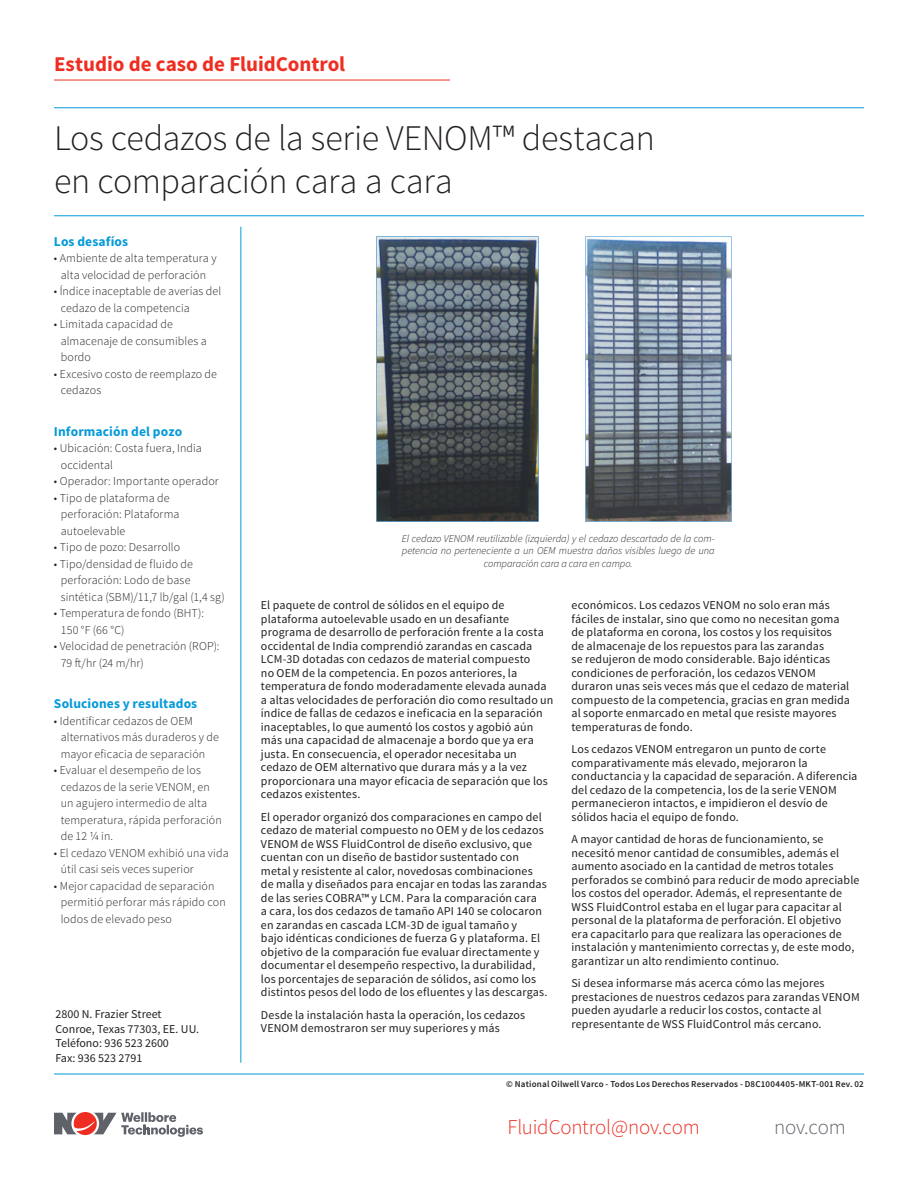
<style>
.page{position:relative;width:918px;height:1188px;background:#fff}
.page>*{position:absolute;margin:0;border:0;box-sizing:border-box;transform-origin:0 0}
.Headline__Source_San{font:300 36px/43.2px "Source Sans Pro";letter-spacing:-.01em;color:#231f20}
.Heder_product_name{font:700 21px "Source Sans Pro";color:#ee2e22}
.Footer_info__Source{font:300 21px "Source Sans Pro";letter-spacing:-.01em;color:#ee2e22}
.Footer_info__Source-2{font:300 21px "Source Sans Pro";letter-spacing:-.01em;color:#5f6369}
.Caption_Title__Sourc{font:700 13.5px "Source Sans Pro";letter-spacing:.01em;color:#069ad9}
.Body_Text__Source_Sa{font:12px/13.5px "Source Sans Pro";letter-spacing:.01em;color:#231f20}
.Bulleted_Text__Sourc{font:300 12px/16.5px "Source Sans Pro";letter-spacing:.01em;color:#231f20}
.t1{font:italic 300 10.5px/12.6px "Source Sans Pro";color:#231f20;text-align:center}
.Caption_Text__Source{font:600 9px "Source Sans Pro";letter-spacing:.02em;color:#231f20}
</style>
<div class="page">
<hr style="left:54px;top:107px;width:810px;height:1px;background:#069ad9">
<hr style="left:54px;top:215px;width:810px;height:1px;background:#069ad9">
<hr style="left:240px;top:227px;width:1px;height:836px;background:#069ad9">
<hr style="left:54px;top:80px;width:396px;height:1px;background:#ee2e22">
<svg style="left:54px;top:1112px;width:149px;height:25px"></svg>
<hr style="left:54px;top:1074px;width:810px;height:1px;background:#069ad9">
<img style="left:377px;top:237px;width:162px;height:284px">
<img style="left:585px;top:236px;width:146px;height:286px">
<p class="Heder_product_name" style="left:54px;top:50px;width:293px">Estudio de caso de FluidControl</p>
<p class="Headline__Source_San" style="left:54px;top:116px;width:602px">Los cedazos de la serie VENOM™ destacan en comparación cara a cara</p>
<p class="Caption_Title__Sourc" style="left:54px;top:233px;width:76px">Los desafíos</p>
<p class="Bulleted_Text__Sourc" style="left:54px;top:250px;width:164px;text-align:center">• Ambiente de alta temperatura y alta velocidad de perforación</p>
<p class="Bulleted_Text__Sourc" style="left:61px;top:283px;width:162px;text-indent:-7px">• Índice inaceptable de averías del cedazo de la competencia</p>
<p class="Bulleted_Text__Sourc" style="left:61px;top:316px;width:148px;text-indent:-7px">• Limitada capacidad de almacenaje de consumibles a bordo</p>
<p class="Bulleted_Text__Sourc" style="left:61px;top:366px;width:158px;text-indent:-7px">• Excesivo costo de reemplazo de cedazos</p>
<p class="Caption_Title__Sourc" style="left:54px;top:423px;width:130px">Información del pozo</p>
<p class="Bulleted_Text__Sourc" style="left:61px;top:440px;width:143px;text-indent:-7px">• Ubicación: Costa fuera, India occidental</p>
<p class="Bulleted_Text__Sourc" style="left:54px;top:473px;width:166px">• Operador: Importante operador</p>
<p class="Bulleted_Text__Sourc" style="left:61px;top:490px;width:120px;text-indent:-7px">• Tipo de plataforma de perforación: Plataforma autoelevable</p>
<p class="Bulleted_Text__Sourc" style="left:54px;top:539px;width:128px">• Tipo de pozo: Desarrollo</p>
<p class="Bulleted_Text__Sourc" style="left:61px;top:556px;width:166px;text-indent:-7px">• Tipo/densidad de fluido de perforación: Lodo de base sintética (SBM)/11,7 lb/gal (1,4 sg)</p>
<p class="Bulleted_Text__Sourc" style="left:61px;top:605px;width:145px;text-indent:-7px">• Temperatura de fondo (BHT):<br>150 °F (66 °C)</p>
<p class="Bulleted_Text__Sourc" style="left:61px;top:638px;width:160px;text-indent:-7px">• Velocidad de penetración (ROP):<br>79 ft/hr (24 m/hr)</p>
<p class="Caption_Title__Sourc" style="left:54px;top:695px;width:145px">Soluciones y resultados</p>
<p class="Bulleted_Text__Sourc" style="left:61px;top:713px;width:160px;text-indent:-7px">• Identificar cedazos de OEM alternativos más duraderos y de mayor eficacia de separación</p>
<p class="Bulleted_Text__Sourc" style="left:61px;top:762px;width:163px;text-indent:-7px">• Evaluar el desempeño de los cedazos de la serie VENOM, en un agujero intermedio de alta temperatura, rápida perforación de 12 ¼ in.</p>
<p class="Bulleted_Text__Sourc" style="left:61px;top:845px;width:169px;text-indent:-7px">• El cedazo VENOM exhibió una vida útil casi seis veces superior</p>
<p class="Bulleted_Text__Sourc" style="left:61px;top:878px;width:167px;text-indent:-7px">• Mejor capacidad de separación permitió perforar más rápido con lodos de elevado peso</p>
<p class="Body_Text__Source_Sa" style="left:55px;top:1008px;width:108px">2800 N. Frazier Street</p>
<p class="Body_Text__Source_Sa" style="left:55px;top:1022px;width:145px">Conroe, Texas 77303, EE. UU.</p>
<p class="Body_Text__Source_Sa" style="left:55px;top:1037px;width:115px">Teléfono: 936 523 2600</p>
<p class="Body_Text__Source_Sa" style="left:55px;top:1051px;width:88px">Fax: 936 523 2791</p>
<p class="t1" style="left:402px;top:532px;width:314px">El cedazo VENOM reutilizable (izquierda) y el cedazo descartado de la com&shy;petencia no perteneciente a un OEM muestra daños visibles luego de una comparación cara a cara en campo.</p>
<p class="Body_Text__Source_Sa" style="left:261px;top:599px;width:294px">El paquete de control de sólidos en el equipo de plataforma autoelevable usado en un desafiante programa de desarrollo de perforación frente a la costa occidental de India comprendió zarandas en cascada LCM-3D dotadas con cedazos de material compuesto<br>no OEM de la competencia. En pozos anteriores, la temperatura de fondo moderadamente elevada aunada a altas velocidades de perforación dio como resultado un índice de fallas de cedazos e ineficacia en la separación inaceptables, lo que aumentó los costos y agobió aún más una capacidad de almacenaje a bordo que ya era justa. En consecuencia, el operador necesitaba un cedazo de OEM alternativo que durara más y a la vez proporcionara una mayor eficacia de separación que los cedazos existentes.</p>
<p class="Body_Text__Source_Sa" style="left:261px;top:810px;width:288px">El operador organizó dos comparaciones en campo del cedazo de material compuesto no OEM y de los cedazos VENOM de WSS FluidControl de diseño exclusivo, que cuentan con un diseño de bastidor sustentado con metal y resistente al calor, novedosas combinaciones de malla y diseñados para encajar en todas las zarandas de las series COBRA™ y LCM. Para la comparación cara<br>a cara, los dos cedazos de tamaño API 140 se colocaron en zarandas en cascada LCM-3D de igual tamaño y<br>bajo idénticas condiciones de fuerza G y plataforma. El objetivo de la comparación fue evaluar directamente y documentar el desempeño respectivo, la durabilidad, los porcentajes de separación de sólidos, así como los distintos pesos del lodo de los efluentes y las descargas.</p>
<p class="Body_Text__Source_Sa" style="left:261px;top:1008px;width:266px">Desde la instalación hasta la operación, los cedazos<br>VENOM demostraron ser muy superiores y más</p>
<p class="Body_Text__Source_Sa" style="left:571px;top:599px;width:280px">económicos. Los cedazos VENOM no solo eran más fáciles de instalar, sino que como no necesitan goma de plataforma en corona, los costos y los requisitos<br>de almacenaje de los repuestos para las zarandas<br>se redujeron de modo considerable. Bajo idénticas condiciones de perforación, los cedazos VENOM duraron unas seis veces más que el cedazo de material compuesto de la competencia, gracias en gran medida al soporte enmarcado en metal que resiste mayores temperaturas de fondo.</p>
<p class="Body_Text__Source_Sa" style="left:571px;top:743px;width:287px">Los cedazos VENOM entregaron un punto de corte comparativamente más elevado, mejoraron la conductancia y la capacidad de separación. A diferencia del cedazo de la competencia, los de la serie VENOM permanecieron intactos, e impidieron el desvío de sólidos hacia el equipo de fondo.</p>
<p class="Body_Text__Source_Sa" style="left:571px;top:833px;width:289px">A mayor cantidad de horas de funcionamiento, se necesitó menor cantidad de consumibles, además el aumento asociado en la cantidad de metros totales perforados se combinó para reducir de modo apreciable los costos del operador. Además, el representante de WSS FluidControl estaba en el lugar para capacitar al personal de la plataforma de perforación. El objetivo era capacitarlo para que realizara las operaciones de instalación y mantenimiento correctas y, de este modo, garantizar un alto rendimiento continuo.</p>
<p class="Body_Text__Source_Sa" style="left:571px;top:977px;width:290px">Si desea informarse más acerca cómo las mejores prestaciones de nuestros cedazos para zarandas VENOM pueden ayudarle a reducir los costos, contacte al representante de WSS FluidControl más cercano.</p>
<p class="Caption_Text__Source" style="left:506px;top:1078px;width:359px">© National Oilwell Varco - Todos Los Derechos Reservados - D8C1004405-MKT-001 Rev. 02</p>
<p class="Footer_info__Source" style="left:507px;top:1114px;width:194px">FluidControl@nov.com</p>
<p class="Footer_info__Source-2" style="left:774px;top:1114px;width:73px">nov.com</p>
</div>
